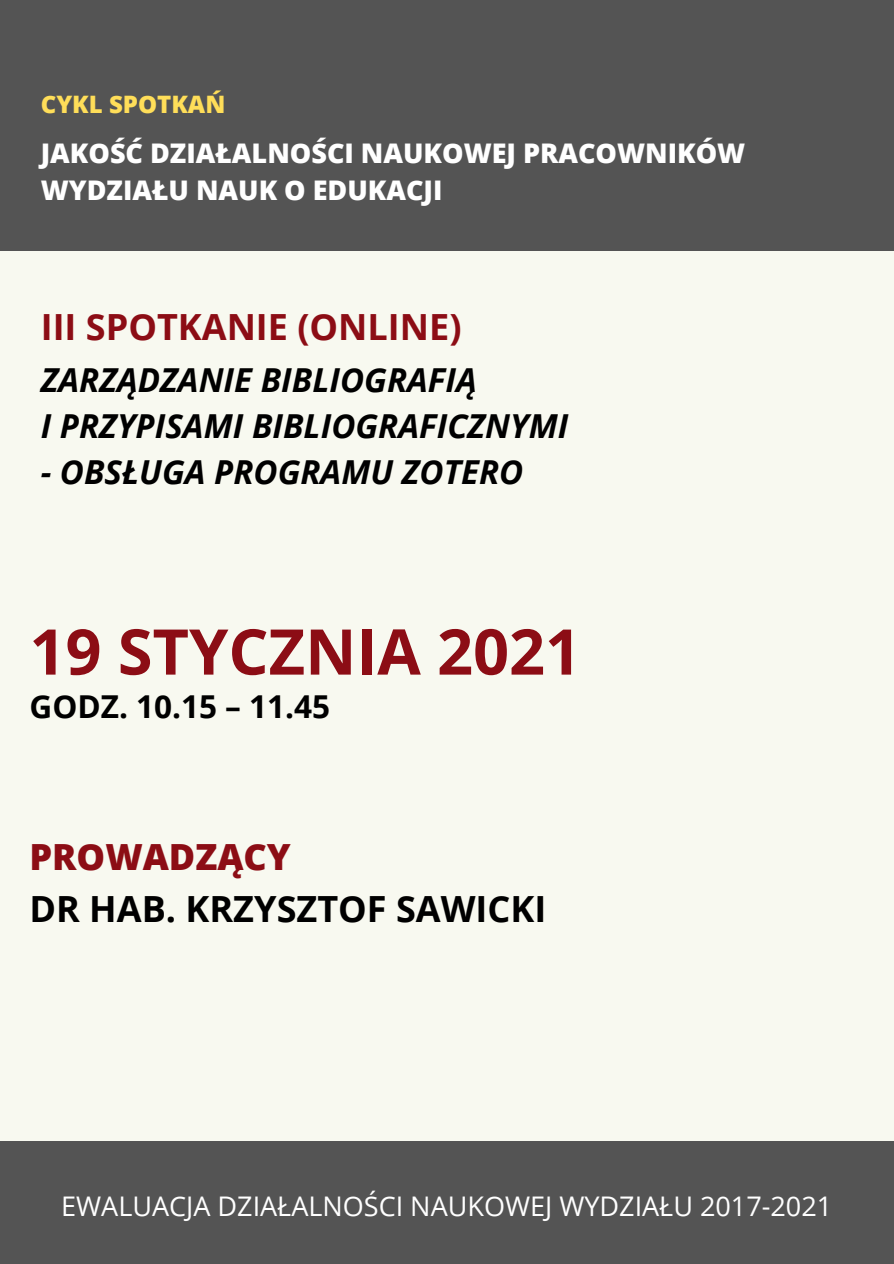
<style>
.page{position:relative;width:894px;height:1264px;background:#fff}
.page>*{position:absolute;margin:0;border:0;box-sizing:border-box;transform-origin:0 0}
.t1{font:700 63px "Open Sans";color:#8c0d15}
.t2{font:700 36px "Open Sans";color:#000}
.t3{font:700 36px "Open Sans";color:#8c0d15}
.t4{font:800 36px "Open Sans";color:#8c0d15}
.t5{font:italic 700 33px "Open Sans";color:#000}
.t6{font:700 31.5px "Open Sans";color:#000}
.t7{font:800 27px/37.2px "Open Sans";color:#fff}
.t8{font:27px "Open Sans";color:#fff}
.t9{font:800 24px "Open Sans";color:#ffde59}
</style>
<div class="page">
<div style="left:0;top:0;width:893px;height:1263px;background:#f8f9f0"></div>
<div style="left:0;top:0;width:893px;height:251px;background:#545454"></div>
<div style="left:0;top:1141px;width:893px;height:122px;background:#545454"></div>
<p class="t9" style="left:41px;top:87px;width:186px">CYKL SPOTKAŃ</p>
<p class="t7" style="left:41px;top:134px;width:706px">JAKOŚĆ DZIAŁALNOŚCI NAUKOWEJ PRACOWNIKÓW<br>WYDZIAŁU NAUK O EDUKACJI</p>
<p class="t3" style="left:41px;top:301px;width:422px">III SPOTKANIE (ONLINE)</p>
<p class="t5" style="left:41px;top:356px;width:437px">ZARZĄDZANIE BIBLIOGRAFIĄ</p>
<p class="t5" style="left:41px;top:402px;width:529px">I PRZYPISAMI BIBLIOGRAFICZNYMI</p>
<p class="t5" style="left:41px;top:449px;width:484px">- OBSŁUGA PROGRAMU ZOTERO</p>
<p class="t1" style="left:29px;top:607px;width:553px">19 STYCZNIA 2021</p>
<p class="t6" style="left:29px;top:684px;width:302px">GODZ. 10.15 – 11.45</p>
<p class="t4" style="left:29px;top:831px;width:263px">PROWADZĄCY</p>
<p class="t2" style="left:29px;top:883px;width:518px">DR HAB. KRZYSZTOF SAWICKI</p>
<p class="t8" style="left:61px;top:1186px;width:772px">EWALUACJA DZIAŁALNOŚCI NAUKOWEJ WYDZIAŁU 2017-2021</p>
</div>
